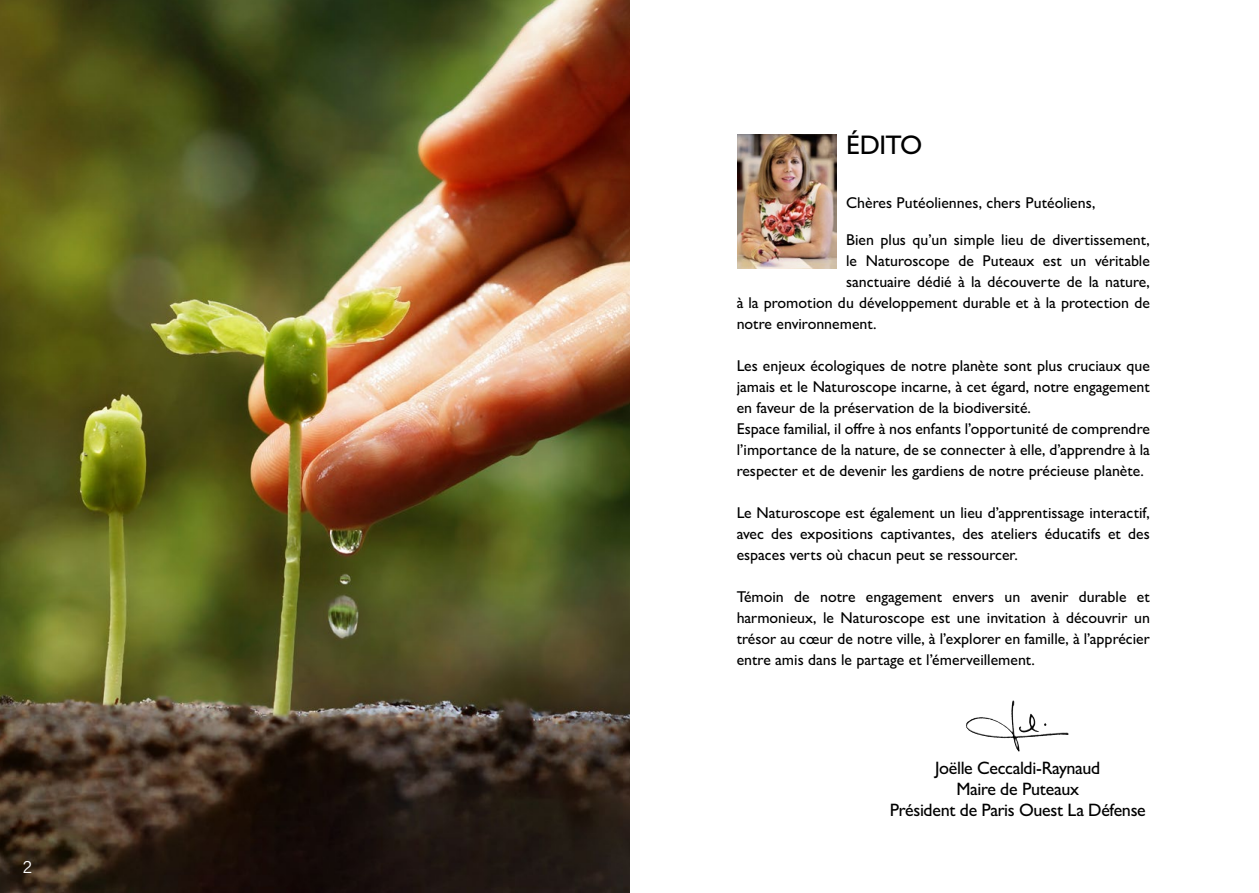
<style>
.page{position:relative;width:1259px;height:893px;background:#fff}
.page>*{position:absolute;margin:0;border:0;box-sizing:border-box;transform-origin:0 0}
.t1{font:500 27px "Gill Sans Nova";letter-spacing:-.02em;color:#000}
.t2{font:500 18px/21px "Gill Sans Nova";letter-spacing:-.02em;color:#000;text-align:center}
.t3{font:300 18px "Acumin Pro";color:#fff}
.t4{font:500 15.75px/21px "Gill Sans Nova";color:#000;text-align:justify}
</style>
<div class="page">
<img style="left:737px;top:134px;width:99px;height:135px">
<img style="left:1008px;top:700px;width:5px;height:32px">
<img style="left:0;top:0;width:629px;height:892px">
<p class="t3" style="left:23px;top:855px;width:11px">2</p>
<h1 class="t1" style="left:846px;top:128px;width:78px">ÉDITO</h1>
<p class="t4" style="left:846px;top:192px;width:251px">Chères Putéoliennes, chers Putéoliens,</p>
<p class="t4" style="left:846px;top:229px;width:305px">Bien plus qu’un simple lieu de divertissement,</p>
<p class="t4" style="left:846px;top:250px;width:305px">le Naturoscope de Puteaux est un véritable</p>
<p class="t4" style="left:846px;top:271px;width:305px">sanctuaire dédié à la découverte de la nature,</p>
<p class="t4" style="left:736px;top:292px;width:415px">à la promotion du développement durable et à la protection de</p>
<p class="t4" style="left:736px;top:313px;width:141px">notre environnement.</p>
<p class="t4" style="left:736px;top:355px;width:415px;text-align:left">Les enjeux écologiques de notre planète sont plus cruciaux que jamais et le Naturoscope incarne, à cet égard, notre engagement en faveur de la préservation de la biodiversité.<br>Espace familial, il offre à nos enfants l’opportunité de comprendre l’importance de la nature, de se connecter à elle, d’apprendre à la respecter et de devenir les gardiens de notre précieuse planète.</p>
<p class="t4" style="left:736px;top:502px;width:415px">Le Naturoscope est également un lieu d’apprentissage interactif, avec des expositions captivantes, des ateliers éducatifs et des espaces verts où chacun peut se ressourcer.</p>
<p class="t4" style="left:736px;top:586px;width:415px">Témoin de notre engagement envers un avenir durable et harmonieux, le Naturoscope est une invitation à découvrir un trésor au cœur de notre ville, à l’explorer en famille, à l’apprécier entre amis dans le partage et l’émerveillement.</p>
<p class="t2" style="left:889px;top:757px;width:258px">Joëlle Ceccaldi-Raynaud<br>Maire de Puteaux<br>Président de Paris Ouest La Défense</p>
</div>
